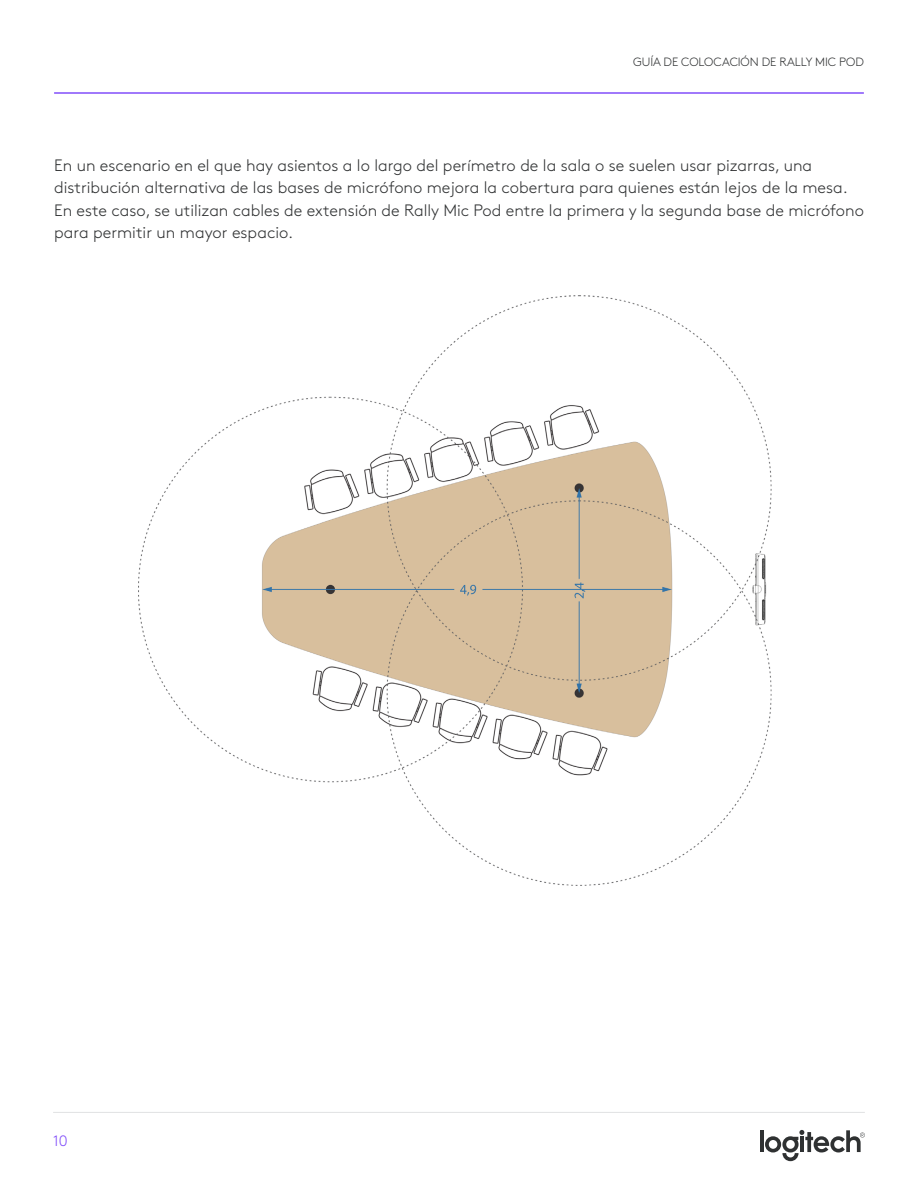
<style>
.page{position:relative;width:918px;height:1188px;background:#fff}
.page>*{position:absolute;margin:0;border:0;box-sizing:border-box;transform-origin:0 0}
.Body{font:300 16.5px/22.5px "Brown Pro";color:#2f3132}
.t1{font:300 15px "Brown Pro";color:#814efa}
.t2{font:300 12px "Brown Pro";letter-spacing:-.005em;color:#2f3132}
</style>
<div class="page">
<hr style="left:760px;top:1130px;width:4px;height:22px;background:#2f3132">
<svg style="left:765px;top:1130px;width:100px;height:31px"></svg>
<hr style="left:800px;top:1137px;width:4px;height:15px;background:#2f3132">
<hr style="left:53px;top:1112px;width:812px;height:1px;background:#e1e2e3">
<hr style="left:54px;top:92px;width:810px;height:2px;background:#814efa">
<img style="left:138px;top:296px;width:634px;height:590px">
<h6 class="t2" style="left:633px;top:53px;width:232px">GUÍA DE COLOCACIÓN DE RALLY MIC POD</h6>
<p class="Body" style="left:54px;top:153px;width:811px">En un escenario en el que hay asientos a lo largo del perímetro de la sala o se suelen usar pizarras, una distribución alternativa de las bases de micrófono mejora la cobertura para quienes están lejos de la mesa.<br>En este caso, se utilizan cables de extensión de Rally Mic Pod entre la primera y la segunda base de micrófono para permitir un mayor espacio.</p>
<p class="t1" style="left:53px;top:1130px;width:16px">10</p>
</div>
